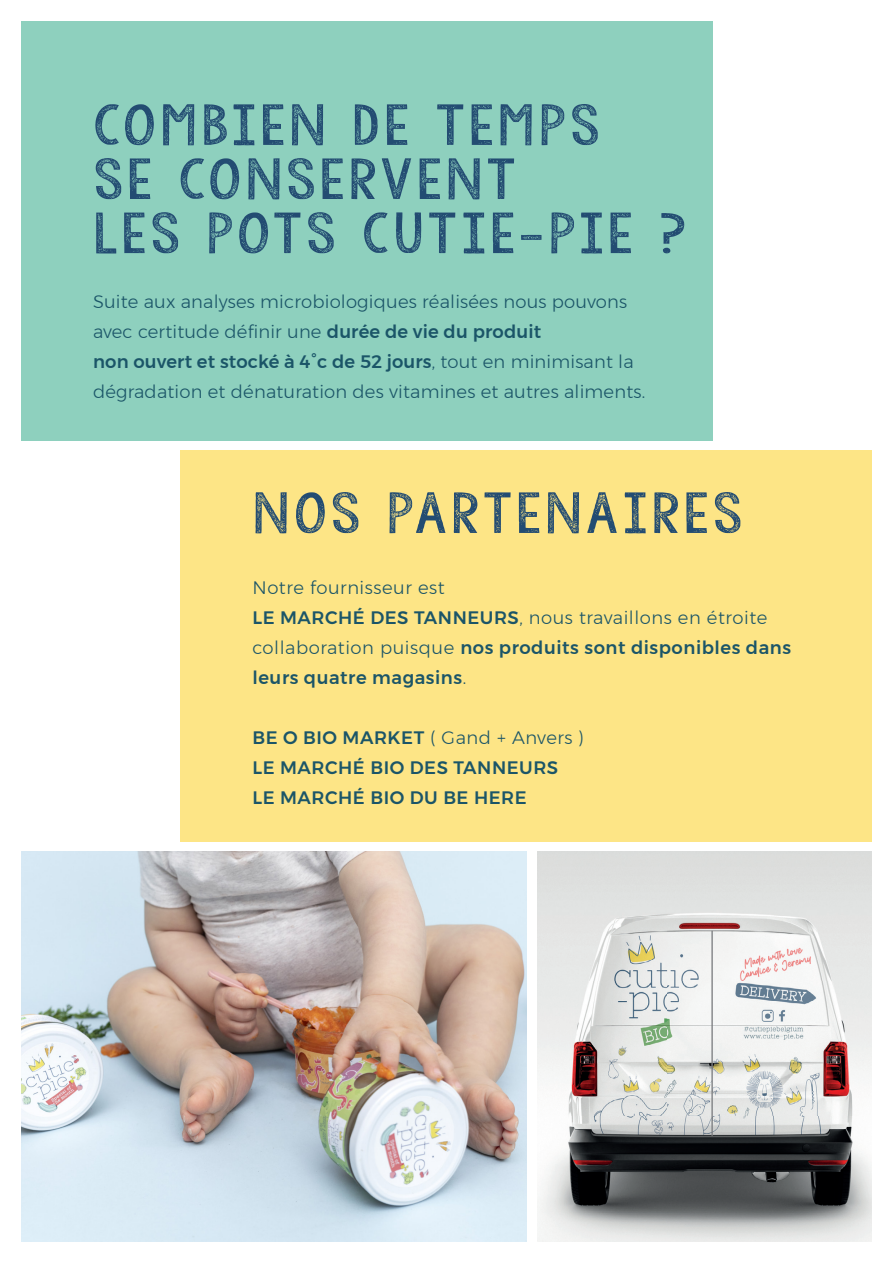
<style>
.page{position:relative;width:893px;height:1263px;background:#fff}
.page>*{position:absolute;margin:0;border:0;box-sizing:border-box;transform-origin:0 0}
.t1{font:45.6px "KG Allof Me";letter-spacing:.05em;color:#234c72;scale:1.29 1}
.t2{font:300 18px/30px "Montserrat";letter-spacing:.01em;color:#1b5568}
.t3{font:500 18px "Montserrat";letter-spacing:.03em;color:#1b5568}
.t4{font:300 18px "Montserrat";letter-spacing:.03em;color:#1b5568}
.s1{font-weight:500}
.s2{font-weight:300}
</style>
<div class="page">
<div style="left:21px;top:21px;width:691px;height:420px;background:#8ed0be"></div>
<div style="left:181px;top:450px;width:691px;height:391px;background:#fde586"></div>
<img style="left:21px;top:851px;width:505px;height:391px">
<img style="left:538px;top:851px;width:334px;height:391px">
<hr style="left:711px;top:931px;width:2px;height:205px;background:#787a7d">
<p class="t1" style="left:93px;top:95px;width:395px">COMBIEN DE TEMPS</p>
<p class="t1" style="left:93px;top:149px;width:329px">SE CONSERVENT</p>
<p class="t1" style="left:93px;top:203px;width:461px">LES POTS CUTIE-PIE ?</p>
<p class="t2" style="left:93px;top:286px;width:536px">Suite aux analyses microbiologiques réalisées nous pouvons avec certitude définir une <span class="s1">durée de vie du produit</span></p>
<p class="t2" style="left:93px;top:346px;width:554px"><span class="s1">non ouvert et stocké à 4°c de 52 jours</span>, tout en minimisant la dégradation et dénaturation des vitamines et autres aliments.</p>
<p class="t1" style="left:252px;top:483px;width:382px">NOS PARTENAIRES</p>
<p class="t4" style="left:252px;top:574px;width:194px">Notre fournisseur est</p>
<p class="t4" style="left:252px;top:604px;width:516px"><span class="s1">LE MARCHÉ DES TANNEURS</span>, nous travaillons en étroite</p>
<p class="t3" style="left:252px;top:633px;width:540px"><span class="s2">collaboration puisque</span> nos produits sont disponibles dans</p>
<p class="t3" style="left:252px;top:663px;width:215px">leurs quatre magasins<span class="s2">.</span></p>
<p class="t4" style="left:252px;top:724px;width:333px"><span class="s1">BE O BIO MARKET</span> ( Gand + Anvers )</p>
<p class="t3" style="left:252px;top:753px;width:307px">LE MARCHÉ BIO DES TANNEURS</p>
<p class="t3" style="left:252px;top:783px;width:276px">LE MARCHÉ BIO DU BE HERE</p>
</div>
